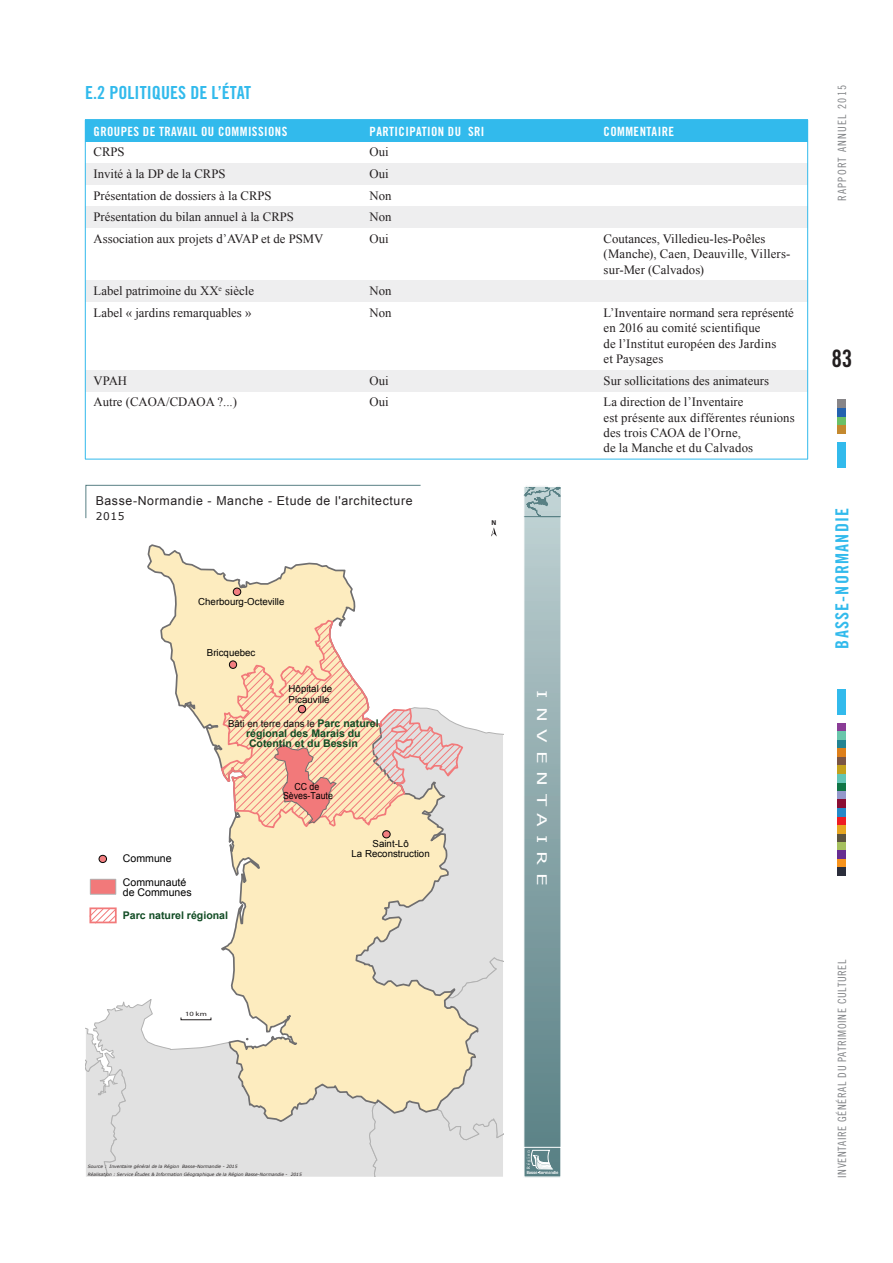
<style>
.page{position:relative;width:893px;height:1263px;background:#fff}
.page>*{position:absolute;margin:0;border:0;box-sizing:border-box;transform-origin:0 0}
.t1{font:24px "Trade Gothic Bold Cond Twenty";color:#231f20}
.t2{font:18px "Trade Gothic Bold Cond Twenty";letter-spacing:.005em;color:#32baec}
.t3{font:18px "Trade Gothic Bold Cond Twenty";letter-spacing:.065em;color:#32baec}
.t4{font:13.2px "Verdana";letter-spacing:.4em;color:#fff;scale:1.5 1}
.t5{font:12.75px/15.3px "Times New Roman";color:#231f20}
.t6{font:12.75px "Trade Gothic Bold Cond Twenty";letter-spacing:.035em;color:#fff}
.t7{font:12.3px "Arial";letter-spacing:.05em;color:#231f20}
.t8{font:11.4px "Trade Gothic Cond Eighteen";letter-spacing:.055em;color:#808285}
.t9{font:700 10.5px/9.8px "Arial";color:#114c24}
.t10{font:10.5px/9.8px "Arial";color:#000}
.t11{font:10.5px "Verdana";color:#231f20}
.t12{font:9.75px/11.7px "Arial";color:#000}
.t13{font:9.75px "Arial";color:#080b09}
.t14{font:9.75px/8.9px "Arial";color:#000;text-align:center;scale:.91 1}
.t15{font:700 7.05px "Myriad";color:#231f20}
.t16{font:6.45px "Myriad";color:#231f20;scale:1.33 1}
.t17{font:italic 4.35px/7.9px "Verdana";color:#231f20}
.s1{font-weight:700;font-size:10.5px;color:#114c24}
</style>
<div class="page">
<div style="left:838px;top:400px;width:8px;height:8px;background:#878588"></div>
<div style="left:838px;top:408px;width:8px;height:9px;background:#2362af"></div>
<div style="left:838px;top:417px;width:8px;height:8px;background:#6bc067"></div>
<div style="left:838px;top:425px;width:8px;height:9px;background:#c4892f"></div>
<div style="left:838px;top:723px;width:8px;height:8px;background:#8a3c96"></div>
<div style="left:838px;top:757px;width:8px;height:8px;background:#7a5544"></div>
<div style="left:838px;top:740px;width:8px;height:8px;background:#238392"></div>
<div style="left:838px;top:731px;width:8px;height:9px;background:#6ac6ab"></div>
<div style="left:838px;top:748px;width:8px;height:9px;background:#dd7f1a"></div>
<div style="left:838px;top:782px;width:8px;height:9px;background:#107546"></div>
<div style="left:838px;top:765px;width:8px;height:9px;background:#c4a11d"></div>
<div style="left:838px;top:791px;width:8px;height:8px;background:#9398cb"></div>
<div style="left:838px;top:689px;width:8px;height:25px;background:#32baec"></div>
<div style="left:838px;top:442px;width:8px;height:26px;background:#32baec"></div>
<div style="left:838px;top:833px;width:8px;height:9px;background:#5c533f"></div>
<div style="left:838px;top:799px;width:8px;height:9px;background:#8a0e34"></div>
<div style="left:838px;top:859px;width:8px;height:8px;background:#f7931d"></div>
<div style="left:838px;top:842px;width:8px;height:8px;background:#a6c05f"></div>
<div style="left:838px;top:816px;width:8px;height:9px;background:#ee1d23"></div>
<div style="left:838px;top:774px;width:8px;height:8px;background:#62c5b6"></div>
<div style="left:838px;top:808px;width:8px;height:8px;background:#2589c9"></div>
<div style="left:838px;top:850px;width:8px;height:9px;background:#672d91"></div>
<div style="left:838px;top:825px;width:8px;height:8px;background:#e6a621"></div>
<div style="left:838px;top:867px;width:8px;height:9px;background:#2b2d3b"></div>
<div style="left:85px;top:120px;width:723px;height:21px;background:#32baec"></div>
<div style="left:85px;top:163px;width:723px;height:22px;background:#eeeeef"></div>
<div style="left:85px;top:206px;width:723px;height:22px;background:#eeeeef"></div>
<div style="left:85px;top:280px;width:723px;height:22px;background:#eeeeef"></div>
<div style="left:85px;top:370px;width:723px;height:21px;background:#eeeeef"></div>
<hr style="left:85px;top:120px;width:1px;height:339px;background:#32baec">
<hr style="left:807px;top:120px;width:1px;height:339px;background:#32baec">
<hr style="left:85px;top:119px;width:723px;height:1px;background:#32baec">
<hr style="left:85px;top:459px;width:723px;height:1px;background:#32baec">
<svg style="left:86px;top:1001px;width:136px;height:176px;background:#e1e1e1"></svg>
<svg style="left:146px;top:544px;width:210px;height:579px"></svg>
<svg style="left:222px;top:621px;width:281px;height:556px;background:#f0e2cc"></svg>
<div style="left:298px;top:705px;width:8px;height:8px;background:#f27e80;border-radius:50%"></div>
<div style="left:298px;top:705px;width:8px;height:8px;border:1px solid #050504;border-radius:50%"></div>
<div style="left:229px;top:661px;width:8px;height:7px;background:#f27e80;border-radius:50%"></div>
<div style="left:229px;top:660px;width:8px;height:9px;border:1px solid #050504;border-radius:50%"></div>
<div style="left:233px;top:588px;width:8px;height:7px;background:#f27e80;border-radius:50%"></div>
<div style="left:233px;top:588px;width:8px;height:8px;border:1px solid #050504;border-radius:50%"></div>
<div style="left:383px;top:831px;width:7px;height:7px;background:#f27e80;border-radius:50%"></div>
<div style="left:382px;top:830px;width:9px;height:8px;border:1px solid #050504;border-radius:50%"></div>
<svg style="left:85px;top:485px;width:336px;height:34px"></svg>
<div style="left:524px;top:486px;width:37px;height:692px;background:linear-gradient(to bottom,#c0d1d2,#567e82)"></div>
<div style="left:523px;top:1147px;width:38px;height:30px;border:1px solid #fff"></div>
<svg style="left:526px;top:1150px;width:32px;height:24px"></svg>
<svg style="left:525px;top:488px;width:34px;height:28px"></svg>
<hr style="left:524px;top:516px;width:37px;height:1px;background:#588084">
<div style="left:523px;top:486px;width:38px;height:692px;border:1px solid #fff"></div>
<div style="left:181px;top:1017px;width:30px;height:3px;border:1px solid #231f20"></div>
<svg style="left:491px;top:527px;width:6px;height:10px"></svg>
<div style="left:90px;top:879px;width:26px;height:15px;background:#f2797a"></div>
<div style="left:90px;top:879px;width:26px;height:15px;border:1px solid #b2b2b2"></div>
<svg style="left:89px;top:907px;width:28px;height:17px"></svg>
<div style="left:99px;top:855px;width:8px;height:7px;background:#f27e80;border-radius:50%"></div>
<div style="left:99px;top:855px;width:8px;height:8px;border:1px solid #050504;border-radius:50%"></div>
<h2 class="t2" style="left:85px;top:81px;width:168px">E.2 POLITIQUES DE L’ÉTAT</h2>
<p class="t6" style="left:94px;top:123px;width:195px">GROUPES DE TRAVAIL OU COMMISSIONS</p>
<p class="t6" style="left:370px;top:123px;width:103px">PARTICIPATION DU SRIC</p>
<p class="t6" style="left:610px;top:123px;width:65px">OMMENTAIRE</p>
<p class="t5" style="left:94px;top:144px;width:33px">CRPS</p>
<p class="t5" style="left:370px;top:144px;width:21px">Oui</p>
<p class="t5" style="left:94px;top:166px;width:133px">Invité à la DP de la CRPS</p>
<p class="t5" style="left:370px;top:166px;width:21px">Oui</p>
<p class="t5" style="left:94px;top:188px;width:180px">Présentation de dossiers à la CRPS</p>
<p class="t5" style="left:370px;top:188px;width:23px">Non</p>
<p class="t5" style="left:94px;top:209px;width:202px">Présentation du bilan annuel à la CRPS</p>
<p class="t5" style="left:370px;top:209px;width:23px">Non</p>
<p class="t5" style="left:94px;top:231px;width:231px">Association aux projets d’AVAP et de PSMV</p>
<p class="t5" style="left:370px;top:231px;width:21px">Oui</p>
<p class="t5" style="left:604px;top:231px;width:188px">Coutances, Villedieu-les-Poêles (Manche), Caen, Deauville, Villers&shy;sur-Mer (Calvados)</p>
<p class="t5" style="left:94px;top:283px;width:162px">Label patrimoine du XX<sup>e</sup> siècle</p>
<p class="t5" style="left:370px;top:283px;width:23px">Non</p>
<p class="t5" style="left:94px;top:305px;width:159px">Label « jardins remarquables »</p>
<p class="t5" style="left:370px;top:305px;width:23px">Non</p>
<p class="t5" style="left:604px;top:305px;width:192px">L’Inventaire normand sera représenté en 2016 au comité scientifique<br>de l’Institut européen des Jardins<br>et Paysages</p>
<p class="t5" style="left:94px;top:372px;width:35px">VPAH</p>
<p class="t5" style="left:370px;top:372px;width:21px">Oui</p>
<p class="t5" style="left:604px;top:372px;width:167px">Sur sollicitations des animateurs</p>
<p class="t5" style="left:94px;top:394px;width:145px">Autre (CAOA/CDAOA ?...)</p>
<p class="t5" style="left:370px;top:394px;width:21px">Oui</p>
<p class="t5" style="left:604px;top:394px;width:193px">La direction de l’Inventaire<br>est présente aux différentes réunions des trois CAOA de l’Orne,<br>de la Manche et du Calvados</p>
<p class="t7" style="left:96px;top:493px;width:318px">Basse-Normandie - Manche - Etude de l'architecture</p>
<p class="t11" style="left:96px;top:509px;width:30px">2015</p>
<p class="t12" style="left:198px;top:596px;width:88px">Cherbourg-Octeville</p>
<p class="t12" style="left:207px;top:647px;width:50px">Bricquebec</p>
<p class="t12" style="left:289px;top:683px;width:45px">Hôpital de<br>Picauville</p>
<p class="t13" style="left:228px;top:717px;width:152px">Bâti en terre dans le <span class="s1">Parc naturel</span></p>
<p class="t9" style="left:246px;top:729px;width:116px">régional des Marais du<br>Cotentin et du Bessin</p>
<p class="t10" style="left:123px;top:854px;width:50px">Commune</p>
<p class="t10" style="left:123px;top:877px;width:70px">Communauté de Communes</p>
<p class="t9" style="left:123px;top:911px;width:107px">Parc naturel régional</p>
<p class="t16" style="left:185px;top:1010px;width:18px">10 km</p>
<p class="t14" style="left:283px;top:782px;width:56px">CC de<br>Sèves-Taute</p>
<p class="t12" style="left:352px;top:839px;width:80px;line-height:9.8px;text-align:center">Saint-Lô<br>La Reconstruction</p>
<p class="t17" style="left:88px;top:1162px;width:215px">Source : Inventaire général de la Région Basse-Normandie - 2015<br>Réalisation : Service Études &amp; Information Géographique de la Région Basse-Normandie - 2015</p>
<p class="t15" style="left:491px;top:519px;width:6px">N</p>
<p class="t4" style="left:551px;top:690px;width:131px;rotate:90deg">INVENTAIRE</p>
<p class="t8" style="left:835px;top:201px;width:118px;rotate:-90deg">RAPPORT ANNUEL 2015</p>
<h1 class="t1" style="left:831px;top:344px;width:22px">83</h1>
<h2 class="t3" style="left:831px;top:649px;width:142px;rotate:-90deg">BASSE-NORMANDIE</h2>
<p class="t8" style="left:835px;top:1178px;width:220px;rotate:-90deg">Inventaire général du patrimoine culturel</p>
</div>
